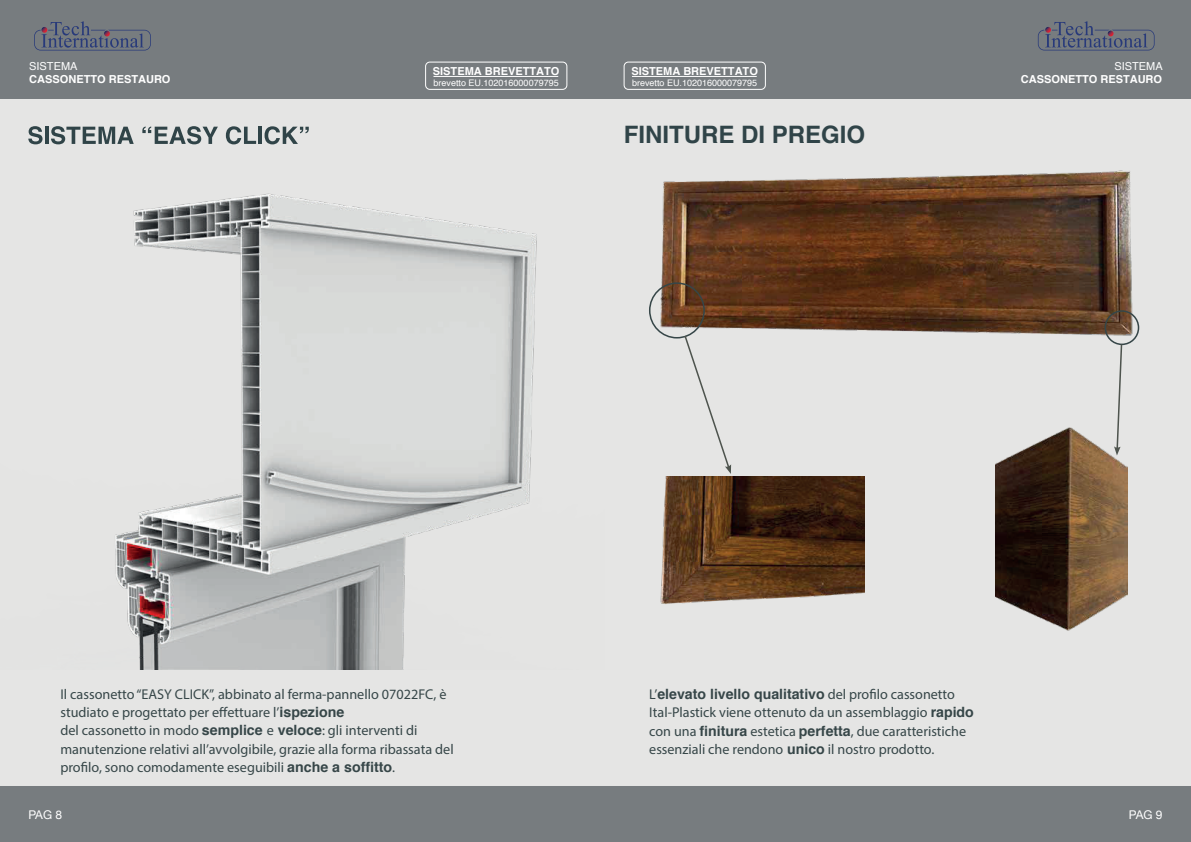
<style>
.page{position:relative;width:1191px;height:842px;background:#fff}
.page>*{position:absolute;margin:0;border:0;box-sizing:border-box;transform-origin:0 0}
.t1{font:700 24px "Helvetica";color:#304448}
.t2{font:14.2px/18.3px "Myriad Pro";color:#364648}
.t3{font:700 14.2px "Helvetica";color:#364648}
.t4{font:12px "Helvetica Neue";letter-spacing:-.035em;color:#fff}
.t5{font:700 11px "Helvetica";color:#fff}
.t6{font:11px "Helvetica";color:#fff}
.t7{font:9px "Helvetica";color:#fff}
.s1{font-family:"Helvetica";font-weight:700}
.s2{font-family:"Myriad Pro";font-weight:400}
</style>
<div class="page">
<div style="left:0;top:0;width:595px;height:99px;background:#777c7f"></div>
<div style="left:0;top:785px;width:595px;height:57px;background:#777c7f"></div>
<div style="left:595px;top:0;width:596px;height:99px;background:#777c7f"></div>
<div style="left:595px;top:785px;width:596px;height:57px;background:#777c7f"></div>
<svg style="left:34px;top:21px;width:117px;height:30px"></svg>
<svg style="left:1037px;top:21px;width:117px;height:29px"></svg>
<div style="left:0;top:99px;width:589px;height:686px;background:#e5e5e4"></div>
<img style="left:0;top:187px;width:589px;height:482px">
<svg style="left:28px;top:126px;width:15px;height:18px"></svg>
<hr style="left:45px;top:127px;width:3px;height:17px;background:#304448">
<svg style="left:51px;top:126px;width:83px;height:18px"></svg>
<svg style="left:142px;top:126px;width:76px;height:18px"></svg>
<svg style="left:226px;top:126px;width:30px;height:18px"></svg>
<hr style="left:258px;top:127px;width:4px;height:17px;background:#304448">
<svg style="left:264px;top:126px;width:45px;height:18px"></svg>
<div style="left:425px;top:62px;width:142px;height:28px;border:1px solid #fff;border-radius:4px"></div>
<hr style="left:433px;top:76px;width:125px;height:1px;background:#fff">
<div style="left:589px;top:99px;width:601px;height:686px;background:#e5e5e4"></div>
<img style="left:995px;top:428px;width:132px;height:208px">
<img style="left:658px;top:477px;width:206px;height:132px">
<img style="left:649px;top:171px;width:486px;height:171px">
<div style="left:1104px;top:310px;width:35px;height:35px;border:2px solid #364648;border-radius:50%"></div>
<div style="left:649px;top:282px;width:56px;height:56px;border:2px solid #364648;border-radius:50%"></div>
<svg style="left:1114px;top:343px;width:9px;height:112px"></svg>
<div style="left:683px;top:334px;width:48px;height:140px;background:#e5e5e4"></div>
<div style="left:624px;top:62px;width:141px;height:28px;border:1px solid #fff;border-radius:4px"></div>
<hr style="left:632px;top:76px;width:124px;height:1px;background:#fff">
<p class="t6" style="left:29px;top:58px;width:50px">SISTEMA</p>
<p class="t5" style="left:433px;top:64px;width:128px">SISTEMA BREVETTATO</p>
<p class="t5" style="left:29px;top:73px;width:143px">CASSONETTO RESTAURO</p>
<p class="t7" style="left:433px;top:75px;width:127px">brevetto EU.102016000079795</p>
<p class="t5" style="left:631px;top:64px;width:128px">SISTEMA BREVETTATO</p>
<p class="t7" style="left:632px;top:75px;width:127px">brevetto EU.102016000079795</p>
<h1 class="t1" style="left:624px;top:120px;width:243px">FINITURE DI PREGIO</h1>
<p class="t6" style="left:1114px;top:58px;width:50px">SISTEMA</p>
<p class="t5" style="left:1021px;top:73px;width:143px">CASSONETTO RESTAURO</p>
<p class="t2" style="left:60px;top:685px;width:395px">Il cassonetto “EASY CLICK”, abbinato al ferma-pannello 07022FC, è studiato e progettato per effettuare l’<span class="s1">ispezione<br></span>del cassonetto in modo <span class="s1">semplice</span> e <span class="s1">veloce</span>: gli interventi di manutenzione relativi all’avvolgibile, grazie alla forma ribassata del profilo, sono comodamente eseguibili <span class="s1">anche a soffitto</span>.</p>
<p class="t3" style="left:649px;top:685px;width:307px"><span class="s2">L’</span>elevato livello qualitativo <span class="s2">del profilo cassonetto</span></p>
<p class="t2" style="left:649px;top:703px;width:326px">Ital-Plastick viene ottenuto da un assemblaggio <span class="s1">rapido </span>con una <span class="s1">finitura</span> estetica <span class="s1">perfetta</span>, due caratteristiche essenziali che rendono <span class="s1">unico</span> il nostro prodotto.</p>
<p class="t4" style="left:28px;top:806px;width:35px">PAG 8</p>
<p class="t4" style="left:1128px;top:806px;width:35px">PAG 9</p>
</div>
